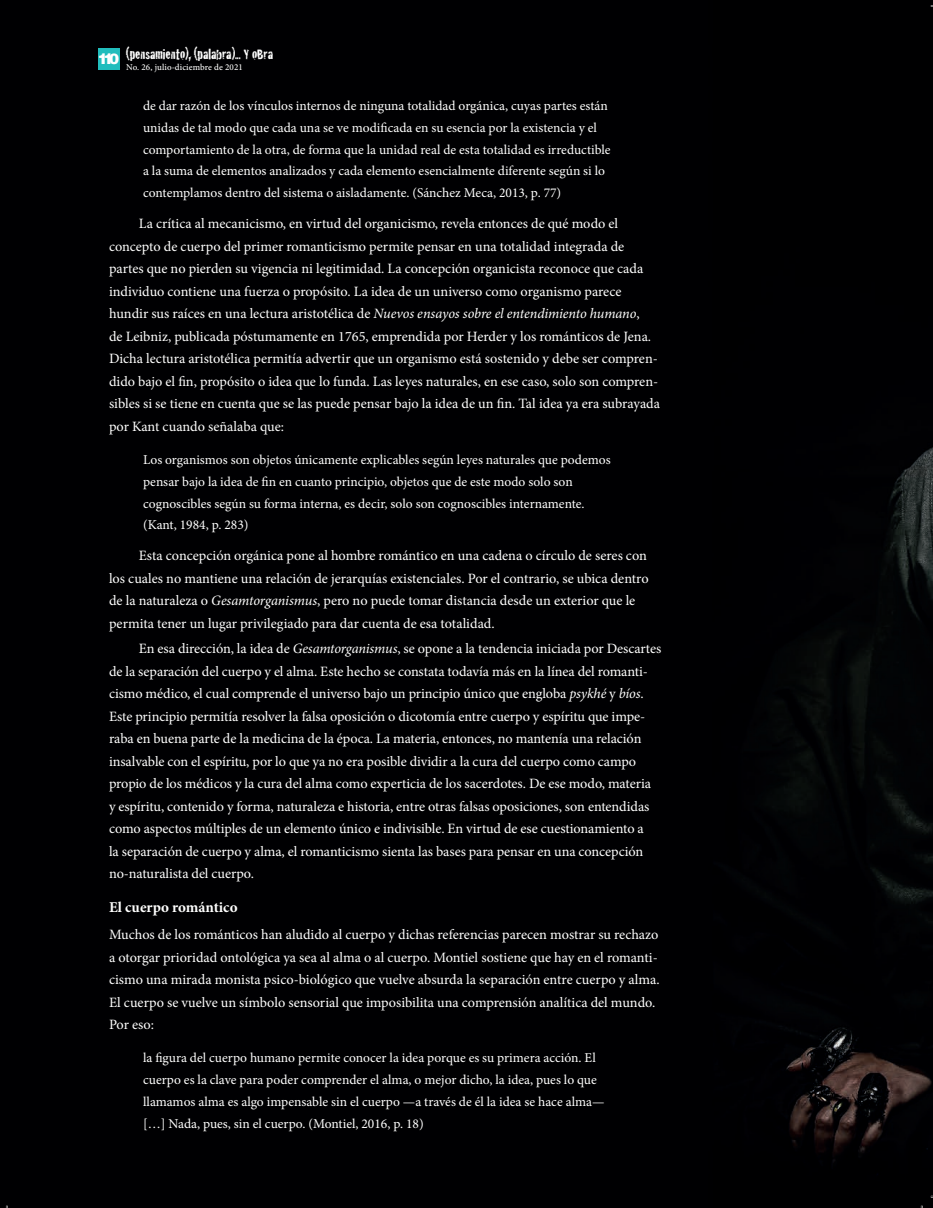
<style>
.page{position:relative;width:933px;height:1208px;background:#fff}
.page>*{position:absolute;margin:0;border:0;box-sizing:border-box;transform-origin:0 0}
.t1{font:15px "Cracked";color:#fff}
.t2{font:700 15px "Minion Pro";color:#fff}
.t3{font:14.25px/22.5px "Minion Pro";letter-spacing:-.005em;color:#fff}
.t4{font:13.5px/21.8px "Minion Pro";color:#fff}
.t5{font:500 9px "Minion Pro";letter-spacing:.01em;color:#fff}
.s1{font-style:italic}
</style>
<div class="page">
<div style="left:0;top:0;width:932px;height:1208px;background:#000002"></div>
<div style="left:98px;top:48px;width:21px;height:21px;background:#21bdbd"></div>
<svg style="left:0;top:0;width:8px;height:7px"></svg>
<svg style="left:456px;top:1207px;width:16px;height:1px"></svg>
<svg style="left:932px;top:593px;width:1px;height:17px"></svg>
<p class="t1" style="left:126px;top:43px;width:148px">(pensamiento), (palabra)... Y oBra</p>
<p class="t4" style="left:143px;top:95px;width:469px">de dar razón de los vínculos internos de ninguna totalidad orgánica, cuyas partes están unidas de tal modo que cada una se ve modificada en su esencia por la existencia y el comportamiento de la otra, de forma que la unidad real de esta totalidad es irreductible a la suma de elementos analizados y cada elemento esencialmente diferente según si lo contemplamos dentro del sistema o aisladamente. (Sánchez Meca, 2013, p. 77)</p>
<p class="t3" style="left:109px;top:212px;width:552px;text-indent:30px">La crítica al mecanicismo, en virtud del organicismo, revela entonces de qué modo el concepto de cuerpo del primer romanticismo permite pensar en una totalidad integrada de partes que no pierden su vigencia ni legitimidad. La concepción organicista reconoce que cada individuo contiene una fuerza o propósito. La idea de un universo como organismo parece hundir sus raíces en una lectura aristotélica de <span class="s1">Nuevos ensayos sobre el entendimiento humano</span>,<br>de Leibniz, publicada póstumamente en 1765, emprendida por Herder y los románticos de Jena.<br>Dicha lectura aristotélica permitía advertir que un organismo está sostenido y debe ser compren&shy;dido bajo el fin, propósito o idea que lo funda. Las leyes naturales, en ese caso, solo son compren&shy;sibles si se tiene en cuenta que se las puede pensar bajo la idea de un fin. Tal idea ya era subrayada por Kant cuando señalaba que:</p>
<p class="t4" style="left:143px;top:449px;width:469px">Los organismos son objetos únicamente explicables según leyes naturales que podemos pensar bajo la idea de fin en cuanto principio, objetos que de este modo solo son cognoscibles según su forma interna, es decir, solo son cognoscibles internamente. (Kant, 1984, p. 283)</p>
<p class="t3" style="left:109px;top:544px;width:541px;text-indent:30px">Esta concepción orgánica pone al hombre romántico en una cadena o círculo de seres con los cuales no mantiene una relación de jerarquías existenciales. Por el contrario, se ubica dentro de la naturaleza o <span class="s1">Gesamtorganismus</span>, pero no puede tomar distancia desde un exterior que le permita tener un lugar privilegiado para dar cuenta de esa totalidad.</p>
<p class="t3" style="left:109px;top:637px;width:553px;text-indent:30px">En esa dirección, la idea de <span class="s1">Gesamtorganismus</span>, se opone a la tendencia iniciada por Descartes de la separación del cuerpo y el alma. Este hecho se constata todavía más en la línea del romanti&shy;cismo médico, el cual comprende el universo bajo un principio único que engloba <span class="s1">psykhé</span> y <span class="s1">bíos</span>.<br>Este principio permitía resolver la falsa oposición o dicotomía entre cuerpo y espíritu que impe&shy;raba en buena parte de la medicina de la época. La materia, entonces, no mantenía una relación insalvable con el espíritu, por lo que ya no era posible dividir a la cura del cuerpo como campo propio de los médicos y la cura del alma como experticia de los sacerdotes. De ese modo, materia<br>y espíritu, contenido y forma, naturaleza e historia, entre otras falsas oposiciones, son entendidas como aspectos múltiples de un elemento único e indivisible. En virtud de ese cuestionamiento a<br>la separación de cuerpo y alma, el romanticismo sienta las bases para pensar en una concepción no-naturalista del cuerpo.</p>
<p class="t2" style="left:109px;top:897px;width:130px">El cuerpo romántico</p>
<p class="t3" style="left:109px;top:923px;width:552px">Muchos de los románticos han aludido al cuerpo y dichas referencias parecen mostrar su rechazo a otorgar prioridad ontológica ya sea al alma o al cuerpo. Montiel sostiene que hay en el romanti&shy;cismo una mirada monista psico-biológico que vuelve absurda la separación entre cuerpo y alma.<br>El cuerpo se vuelve un símbolo sensorial que imposibilita una comprensión analítica del mundo.<br>Por eso:</p>
<p class="t4" style="left:143px;top:1047px;width:463px">la figura del cuerpo humano permite conocer la idea porque es su primera acción. El cuerpo es la clave para poder comprender el alma, o mejor dicho, la idea, pues lo que llamamos alma es algo impensable sin el cuerpo —a través de él la idea se hace alma— […] Nada, pues, sin el cuerpo. (Montiel, 2016, p. 18)</p>
<p class="t5" style="left:98px;top:61px;width:146px"><sup>110</sup> No. 26, julio-diciembre de 2021</p>
</div>
